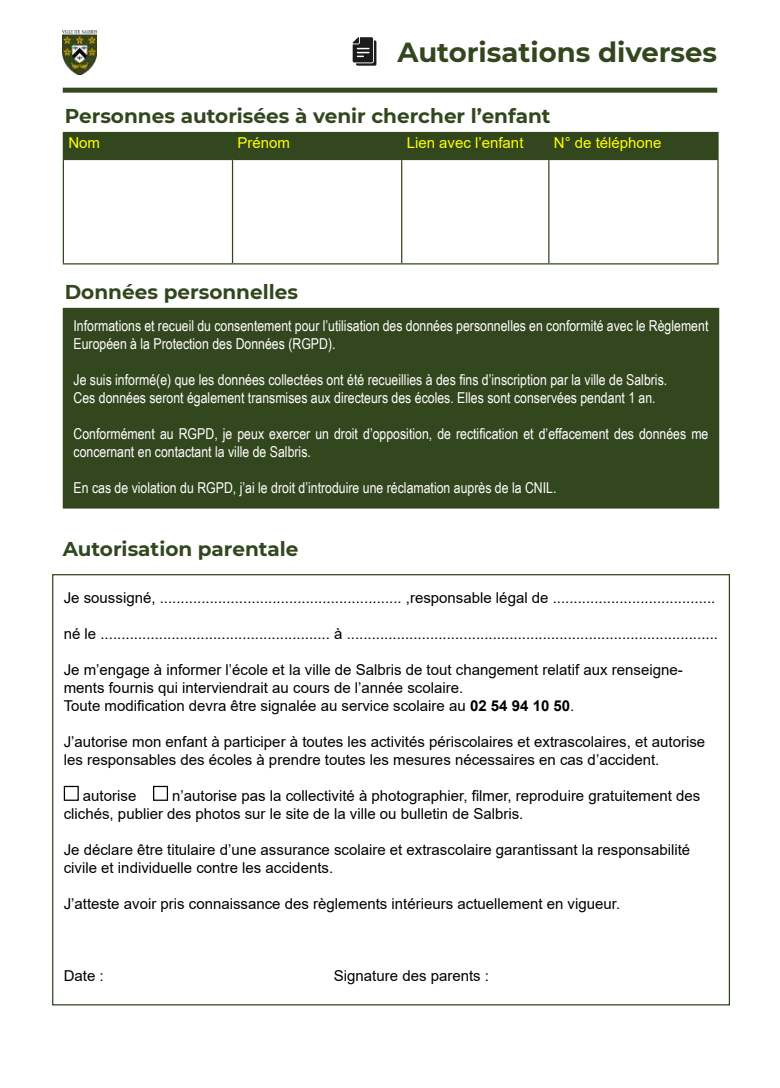
<style>
.page{position:relative;width:780px;height:1088px;background:#fff}
.page>*{position:absolute;margin:0;border:0;box-sizing:border-box;transform-origin:0 0}
.t1{font:700 27.5px "Montserrat";color:#33471f}
.t2{font:700 20px "Montserrat";color:#33471f}
.t3{font:15px/18px "Arial";color:#000}
.t4{font:15px/18px "Arial Narrow";color:#fff}
.t5{font:15px "Arial";color:#ff0}
.s1{font-weight:700}
</style>
<div class="page">
<div style="left:63px;top:88px;width:654px;height:5px;background:#33471f"></div>
<div style="left:64px;top:786px;width:15px;height:15px;border:1px solid #000"></div>
<div style="left:153px;top:786px;width:15px;height:15px;border:1px solid #000"></div>
<hr style="left:63px;top:132px;width:169px;height:1px;background:#33471f">
<hr style="left:232px;top:132px;width:169px;height:1px;background:#33471f">
<hr style="left:401px;top:132px;width:148px;height:1px;background:#33471f">
<hr style="left:549px;top:132px;width:169px;height:1px;background:#33471f">
<div style="left:63px;top:133px;width:655px;height:26px;background:#33471f"></div>
<hr style="left:63px;top:159px;width:169px;height:1px;background:#33471f">
<hr style="left:63px;top:160px;width:1px;height:103px;background:#33471f">
<hr style="left:232px;top:159px;width:169px;height:1px;background:#33471f">
<hr style="left:232px;top:160px;width:1px;height:103px;background:#33471f">
<hr style="left:401px;top:159px;width:148px;height:1px;background:#33471f">
<hr style="left:401px;top:160px;width:1px;height:103px;background:#33471f">
<hr style="left:549px;top:159px;width:169px;height:1px;background:#33471f">
<hr style="left:548px;top:160px;width:1px;height:103px;background:#33471f">
<hr style="left:717px;top:160px;width:1px;height:103px;background:#33471f">
<hr style="left:63px;top:263px;width:169px;height:1px;background:#33471f">
<hr style="left:232px;top:263px;width:169px;height:1px;background:#33471f">
<hr style="left:401px;top:263px;width:148px;height:1px;background:#33471f">
<hr style="left:549px;top:263px;width:169px;height:1px;background:#33471f">
<svg style="left:352px;top:37px;width:24px;height:29px"></svg>
<div style="left:63px;top:308px;width:655px;height:200px;background:#33471f"></div>
<img style="left:63px;top:30px;width:33px;height:45px">
<h1 class="t1" style="left:397px;top:39px;width:321px">Autorisations diverses</h1>
<h2 class="t2" style="left:65px;top:106px;width:487px">Personnes autorisées à venir chercher l’enfant</h2>
<p class="t5" style="left:68px;top:138px;width:33px">Nom</p>
<p class="t5" style="left:237px;top:138px;width:54px">Prénom</p>
<p class="t5" style="left:406px;top:133px;width:118px">Lien avec l’enfant</p>
<p class="t5" style="left:554px;top:133px;width:109px">N° de téléphone</p>
<h2 class="t2" style="left:65px;top:282px;width:235px">Données personnelles</h2>
<p class="t4" style="left:73px;top:318px;width:636px">Informations et recueil du consentement pour l’utilisation des données personnelles en conformité avec le Règlement<br>Européen à la Protection des Données (RGPD).</p>
<p class="t4" style="left:73px;top:370px;width:595px">Je suis informé(e) que les données collectées ont été recueillies à des fins d’inscription par la ville de Salbris.<br>Ces données seront également transmises aux directeurs des écoles. Elles sont conservées pendant 1 an.</p>
<p class="t4" style="left:73px;top:424px;width:636px">Conformément au RGPD, je peux exercer un droit d’opposition, de rectification et d’effacement des données me concernant en contactant la ville de Salbris.</p>
<p class="t4" style="left:73px;top:480px;width:484px">En cas de violation du RGPD, j’ai le droit d’introduire une réclamation auprès de la CNIL.</p>
<h2 class="t2" style="left:63px;top:540px;width:237px">Autorisation parentale</h2>
<p class="t3" style="left:64px;top:588px;width:653px">Je soussigné, .......................................................... ,responsable légal de .......................................</p>
<p class="t3" style="left:64px;top:624px;width:655px">né le ....................................................... à .........................................................................................</p>
<p class="t3" style="left:64px;top:660px;width:620px">Je m’engage à informer l’école et la ville de Salbris de tout changement relatif aux renseigne&shy;ments fournis qui interviendrait au cours de l’année scolaire.<br>Toute modification devra être signalée au service scolaire au <span class="s1">02 54 94 10 50</span>.</p>
<p class="t3" style="left:64px;top:732px;width:643px">J’autorise mon enfant à participer à toutes les activités périscolaires et extrascolaires, et autorise les responsables des écoles à prendre toutes les mesures nécessaires en cas d’accident.</p>
<p class="t3" style="left:83px;top:788px;width:55px">autorise</p>
<p class="t3" style="left:64px;top:786px;width:638px;text-indent:108px">n’autorise pas la collectivité à photographier, filmer, reproduire gratuitement des clichés, publier des photos sur le site de la ville ou bulletin de Salbris.</p>
<p class="t3" style="left:64px;top:840px;width:628px">Je déclare être titulaire d’une assurance scolaire et extrascolaire garantissant la responsabilité civile et individuelle contre les accidents.</p>
<p class="t3" style="left:64px;top:894px;width:558px">J’atteste avoir pris connaissance des règlements intérieurs actuellement en vigueur.</p>
<p class="t3" style="left:64px;top:966px;width:42px">Date :</p>
<p class="t3" style="left:334px;top:966px;width:157px">Signature des parents :</p>
</div>
